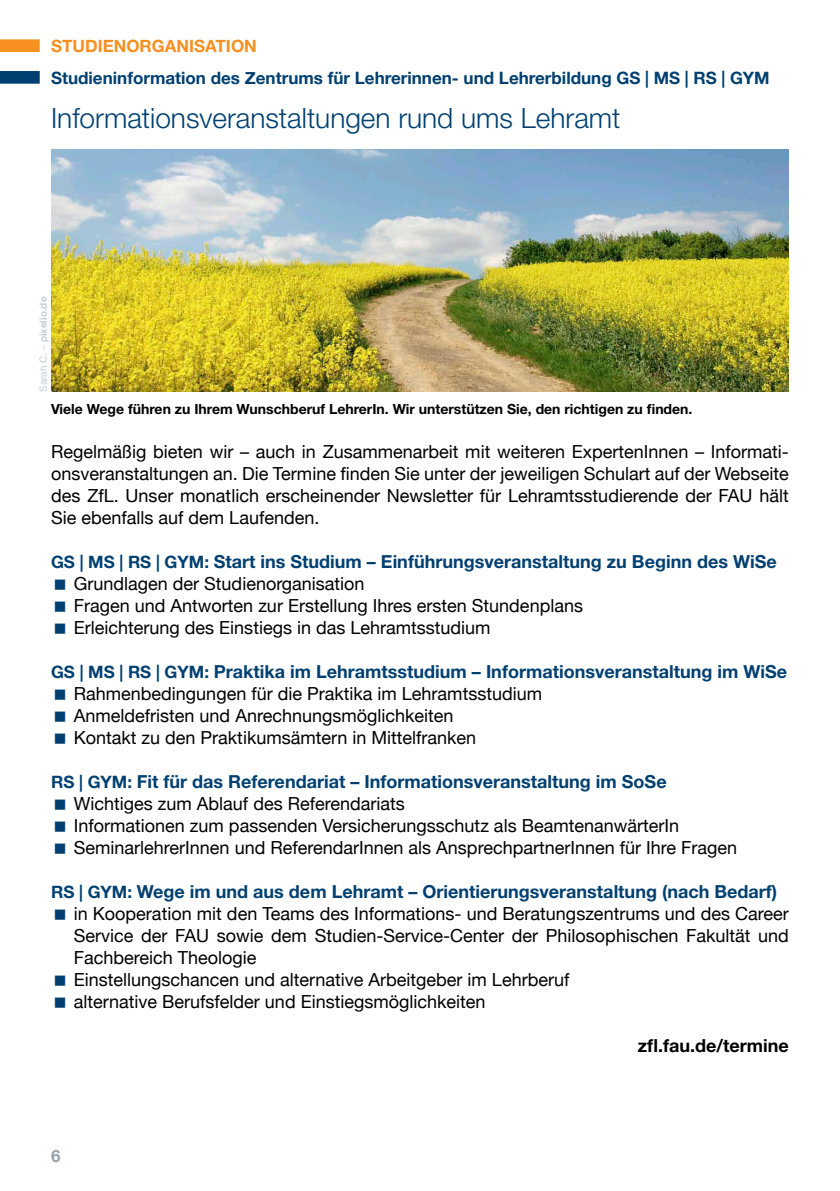
<style>
.page{position:relative;width:840px;height:1191px;background:#fff}
.page>*{position:absolute;margin:0;border:0;box-sizing:border-box;transform-origin:0 0}
.t1{font:300 28px "Helvetica Neue LT";color:#004071}
.t2{font:18px/22px "Helvetica Neue";color:#000}
.t3{font:700 18px "Helvetica Neue LT";color:#004071}
.t4{font:700 18px "Helvetica Neue LT";color:#000}
.t5{font:700 17px "Helvetica Neue";color:#004071}
.t6{font:700 17px "Helvetica Neue LT";color:#f79020}
.t7{font:700 17px "Helvetica Neue LT";color:#94a2ab}
.t8{font:700 14px "Helvetica Neue LT";color:#000}
.t9{font:700 10px "Helvetica Neue LT";color:#c4cdd3}
.s1{font-weight:400}
.s2{font-family:"Helvetica Neue";font-size:17px}
</style>
<div class="page">
<svg style="left:0;top:71px;width:40px;height:13px"></svg>
<svg style="left:0;top:39px;width:40px;height:13px"></svg>
<img style="left:51px;top:150px;width:737px;height:242px">
<p class="t6" style="left:51px;top:36px;width:207px">STUDIENORGANISATION</p>
<p class="t5" style="left:51px;top:64px;width:719px">Studieninformation des Zentrums für Lehrerinnen- und Lehrerbildung GS | MS | RS | GYM</p>
<h1 class="t1" style="left:51px;top:101px;width:570px">Informationsveranstaltungen rund ums Lehramt</h1>
<p class="t9" style="left:37px;top:392px;width:97px;rotate:-90deg"><span class="s1">Sarah C. –</span> pixelio.de</p>
<p class="t8" style="left:51px;top:400px;width:642px">Viele Wege führen zu Ihrem Wunschberuf LehrerIn. Wir unterstützen Sie, den richtigen zu finden.</p>
<p class="t2" style="left:51px;top:441px;width:739px;text-align:justify">Regelmäßig bieten wir – auch in Zusammenarbeit mit weiteren ExpertenInnen – Informati&shy;onsveranstaltungen an. Die Termine finden Sie unter der jeweiligen Schulart auf der Webseite des ZfL. Unser monatlich erscheinender Newsletter für Lehramtsstudierende der FAU hält Sie ebenfalls auf dem Laufenden.</p>
<p class="t3" style="left:51px;top:550px;width:726px"><span class="s2">GS | MS | RS | GYM:</span> Start ins Studium – Einführungsveranstaltung zu Beginn des WiSe</p>
<p class="t2" style="left:74px;top:573px;width:510px">Grundlagen der Studienorganisation<br>Fragen und Antworten zur Erstellung Ihres ersten Stundenplans<br>Erleichterung des Einstiegs in das Lehramtsstudium</p>
<p class="t3" style="left:51px;top:660px;width:737px"><span class="s2">GS | MS | RS | GYM:</span> Praktika im Lehramtsstudium – Informationsveranstaltung im WiSe</p>
<p class="t2" style="left:74px;top:683px;width:469px">Rahmenbedingungen für die Praktika im Lehramtsstudium<br>Anmeldefristen und Anrechnungsmöglichkeiten<br>Kontakt zu den Praktikumsämtern in Mittelfranken</p>
<p class="t3" style="left:51px;top:770px;width:616px"><span class="s2">RS | GYM:</span> Fit für das Referendariat – Informationsveranstaltung im SoSe</p>
<p class="t2" style="left:74px;top:793px;width:664px">Wichtiges zum Ablauf des Referendariats<br>Informationen zum passenden Versicherungsschutz als BeamtenanwärterIn<br>SeminarlehrerInnen und ReferendarInnen als AnsprechpartnerInnen für Ihre Fragen</p>
<p class="t3" style="left:51px;top:880px;width:727px"><span class="s2">RS | GYM:</span> Wege im und aus dem Lehramt – Orientierungsveranstaltung (nach Bedarf)</p>
<p class="t2" style="left:74px;top:903px;width:716px">in Kooperation mit den Teams des Informations- und Beratungszentrums und des Career Service der FAU sowie dem Studien-Service-Center der Philosophischen Fakultät und Fachbereich Theologie<br>Einstellungschancen und alternative Arbeitgeber im Lehrberuf<br>alternative Berufsfelder und Einstiegsmöglichkeiten</p>
<p class="t4" style="left:637px;top:1034px;width:152px">zfl.fau.de/termine</p>
<p class="t7" style="left:51px;top:1145px;width:11px">6</p>
</div>
